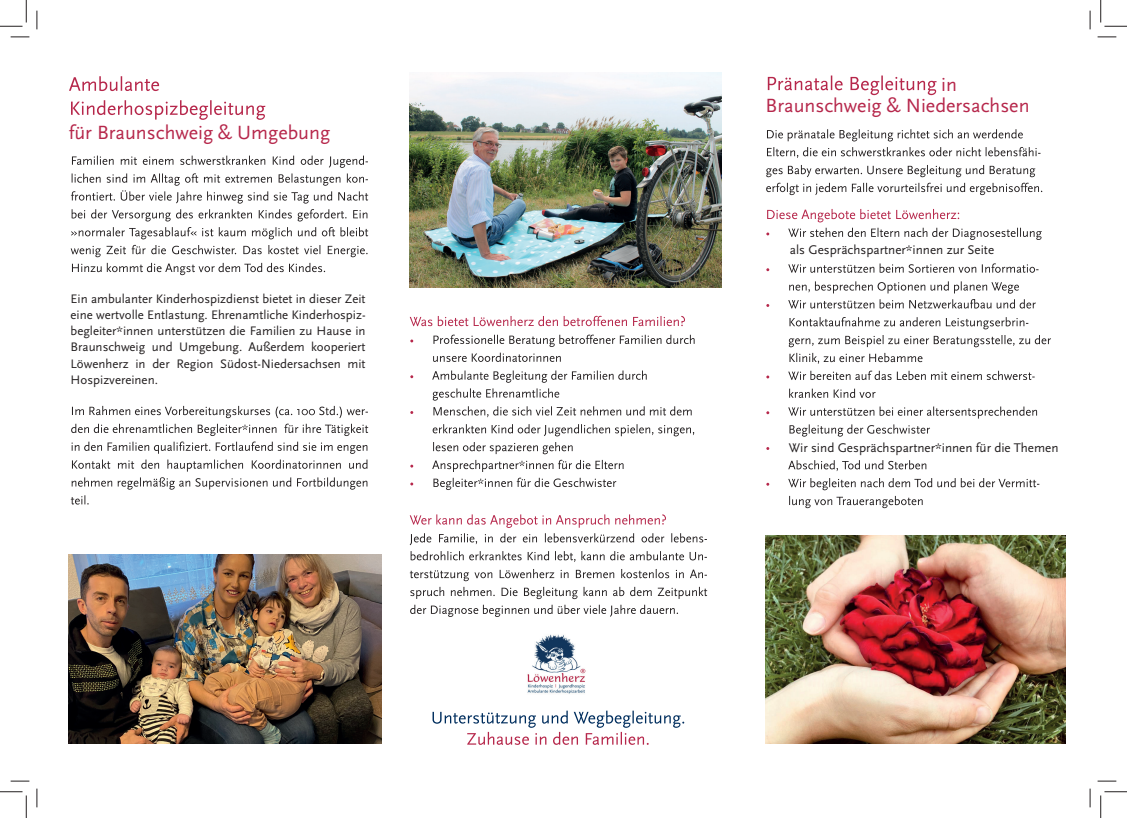
<style>
.page{position:relative;width:1127px;height:818px;background:#fff}
.page>*{position:absolute;margin:0;border:0;box-sizing:border-box;transform-origin:0 0}
.t1{font:20px "Scala Sans Pro";color:#b6274b}
.t2{font:13.12px "Scala Sans Pro";color:#231f20}
.t3{font:12.88px/16.2px "Scala Sans Pro";color:#231f20;text-align:justify}
</style>
<div class="page">
<svg style="left:789px;top:496px;width:133px;height:12px"></svg>
<svg style="left:788px;top:478px;width:251px;height:12px"></svg>
<svg style="left:788px;top:460px;width:138px;height:11px"></svg>
<svg style="left:788px;top:406px;width:248px;height:31px"></svg>
<svg style="left:789px;top:389px;width:86px;height:9px"></svg>
<svg style="left:788px;top:371px;width:246px;height:9px"></svg>
<svg style="left:789px;top:353px;width:133px;height:11px"></svg>
<svg style="left:788px;top:335px;width:262px;height:12px"></svg>
<svg style="left:789px;top:317px;width:239px;height:12px"></svg>
<svg style="left:788px;top:281px;width:247px;height:27px"></svg>
<svg style="left:788px;top:263px;width:250px;height:10px"></svg>
<svg style="left:788px;top:228px;width:253px;height:12px"></svg>
<svg style="left:767px;top:209px;width:192px;height:13px"></svg>
<svg style="left:71px;top:100px;width:194px;height:20px"></svg>
<svg style="left:69px;top:76px;width:90px;height:15px"></svg>
<svg style="left:71px;top:424px;width:297px;height:80px"></svg>
<svg style="left:72px;top:406px;width:296px;height:12px"></svg>
<svg style="left:72px;top:263px;width:253px;height:12px"></svg>
<svg style="left:71px;top:245px;width:296px;height:12px"></svg>
<svg style="left:71px;top:227px;width:297px;height:12px"></svg>
<svg style="left:71px;top:156px;width:297px;height:65px"></svg>
<img style="left:69px;top:554px;width:312px;height:189px">
<svg style="left:767px;top:76px;width:169px;height:19px"></svg>
<svg style="left:433px;top:478px;width:183px;height:12px"></svg>
<svg style="left:432px;top:460px;width:191px;height:12px"></svg>
<svg style="left:433px;top:442px;width:139px;height:12px"></svg>
<svg style="left:432px;top:424px;width:262px;height:12px"></svg>
<svg style="left:432px;top:370px;width:259px;height:47px"></svg>
<svg style="left:433px;top:353px;width:127px;height:9px"></svg>
<svg style="left:433px;top:335px;width:261px;height:12px"></svg>
<svg style="left:409px;top:316px;width:275px;height:10px"></svg>
<img style="left:409px;top:72px;width:312px;height:215px">
<img style="left:765px;top:536px;width:299px;height:208px">
<svg style="left:766px;top:183px;width:276px;height:12px"></svg>
<svg style="left:766px;top:165px;width:268px;height:12px"></svg>
<svg style="left:767px;top:147px;width:273px;height:11px"></svg>
<svg style="left:767px;top:129px;width:255px;height:12px"></svg>
<svg style="left:410px;top:605px;width:268px;height:12px"></svg>
<svg style="left:410px;top:587px;width:297px;height:12px"></svg>
<svg style="left:409px;top:569px;width:297px;height:12px"></svg>
<svg style="left:410px;top:551px;width:296px;height:11px"></svg>
<svg style="left:409px;top:514px;width:297px;height:31px"></svg>
<svg style="left:432px;top:711px;width:252px;height:34px"></svg>
<img style="left:527px;top:634px;width:59px;height:60px">
<svg style="left:11px;top:36px;width:18px;height:2px"></svg>
<svg style="left:1097px;top:36px;width:18px;height:2px"></svg>
<svg style="left:11px;top:780px;width:18px;height:2px"></svg>
<svg style="left:1097px;top:780px;width:18px;height:2px"></svg>
<svg style="left:36px;top:11px;width:2px;height:18px"></svg>
<svg style="left:36px;top:788px;width:2px;height:19px"></svg>
<svg style="left:1089px;top:11px;width:1px;height:18px"></svg>
<svg style="left:1089px;top:788px;width:1px;height:19px"></svg>
<svg style="left:0;top:0;width:27px;height:27px"></svg>
<svg style="left:0;top:791px;width:27px;height:27px"></svg>
<svg style="left:1100px;top:0;width:26px;height:27px"></svg>
<svg style="left:1100px;top:791px;width:26px;height:27px"></svg>
<h1 class="t1" style="left:69px;top:121px;width:263px">für Braunschweig &amp; Umgebung</h1>
<p class="t3" style="left:71px;top:290px;width:296px">Ein ambulanter Kinderhospizdienst bietet in dieser Zeit eine wertvolle Entlastung. Ehrenamtliche Kinderhospiz&shy;begleiter*innen unterstützen die Familien zu Hause in Braunschweig und Umgebung. Außerdem kooperiert Löwenherz in der Region Südost-Niedersachsen mit Hospizvereinen.</p>
<h1 class="t1" style="left:940px;top:73px;width:17px">in</h1>
<h1 class="t1" style="left:765px;top:94px;width:265px">Braunschweig &amp; Niedersachsen</h1>
<p class="t2" style="left:789px;top:242px;width:206px">als Gesprächspartner*innen zur Seite</p>
<p class="t2" style="left:788px;top:441px;width:271px">Wir sind Gesprächspartner*innen für die Themen</p>
</div>
